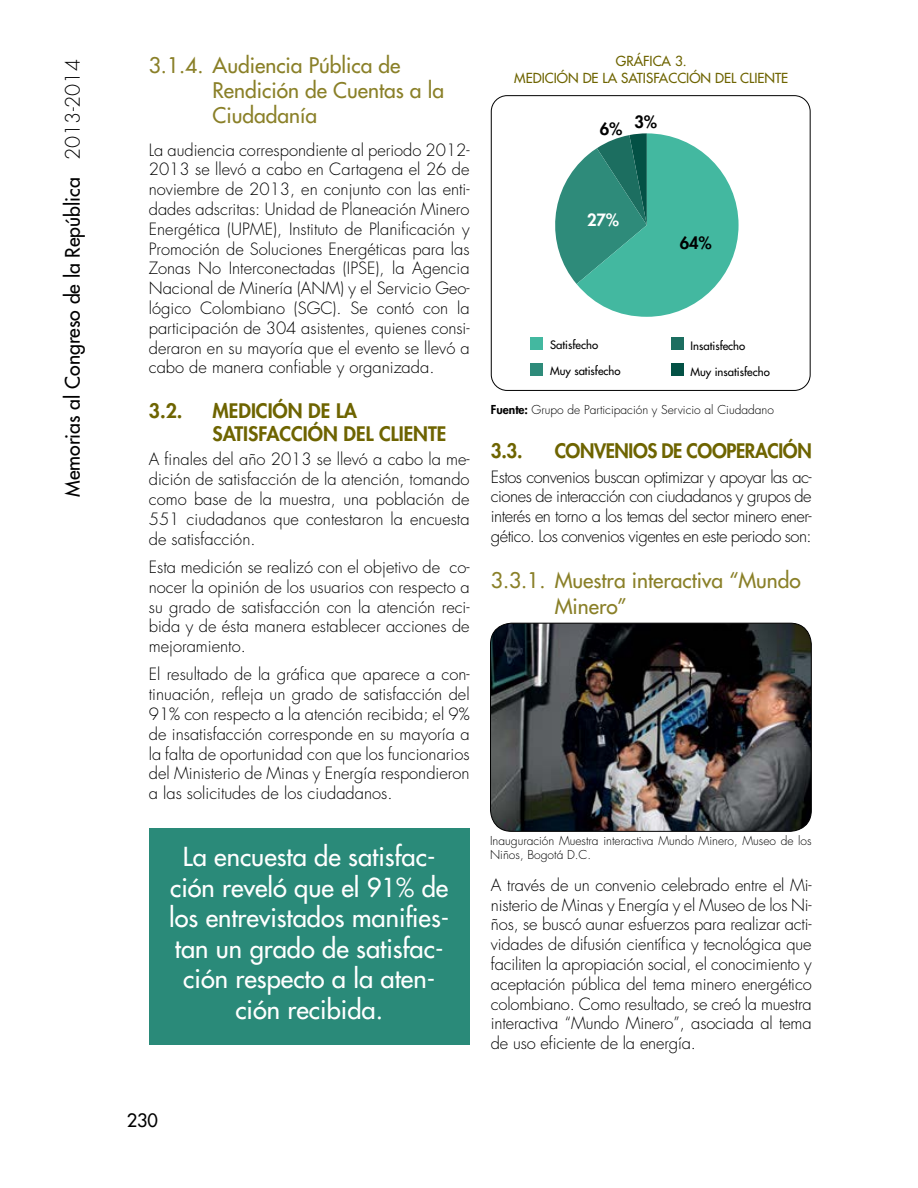
<style>
.page{position:relative;width:918px;height:1188px;background:#fff}
.page>*{position:absolute;margin:0;border:0;box-sizing:border-box;transform-origin:0 0}
.t1{font:500 25.5px/30.6px "Futura Std";color:#fff;text-align:center}
.t2{font:500 21px/25.2px "Futura Std";color:#8a8028}
.t3{font:800 19.5px/23.4px "Futura Std";color:#6e6400}
.t4{font:500 19.5px "Futura Std";color:#000}
.t5{font:800 19.5px "Futura Std";letter-spacing:-.02em;color:#6e6400}
.t6{font:500 18px "Futura Std";color:#000}
.t7{font:300 16.5px/19.8px "Futura Std";color:#000;text-align:justify}
.t8{font:800 16.5px "Futura Std";color:#000}
.t9{font:800 16.5px "Futura Std";color:#fff}
.t10{font:500 13.5px/16.2px "Futura Std";color:#6e6400;text-align:center}
.t11{font:300 12px/14.4px "Futura Std";color:#000}
.t12{font:500 11.4px "Futura Std";color:#000}
.s1{font-weight:300}
.s2{font-weight:800}
</style>
<div class="page">
<div style="left:491px;top:95px;width:320px;height:296px;border:1px solid #000;border-radius:16px"></div>
<div style="left:530px;top:337px;width:13px;height:13px;background:#43b8a0"></div>
<div style="left:530px;top:363px;width:13px;height:13px;background:#2e8b7a"></div>
<div style="left:671px;top:337px;width:12px;height:13px;background:#1c6e60"></div>
<div style="left:671px;top:363px;width:12px;height:13px;background:#035145"></div>
<svg style="left:555px;top:133px;width:184px;height:184px"></svg>
<img style="left:491px;top:623px;width:320px;height:208px">
<div style="left:490px;top:623px;width:322px;height:209px;border:1px solid #000;border-radius:21px"></div>
<div style="left:149px;top:828px;width:321px;height:216px;background:#2a8a79"></div>
<p class="t4" style="left:60px;top:497px;width:439px;rotate:-90deg">Memorias al Congreso de la República <span class="s1">2013-2014</span></p>
<p class="t2" style="left:213px;top:52px;width:233px;text-indent:-64px">3.1.4. Audiencia Pública de<br>Rendición de Cuentas a la<br>Ciudadanía</p>
<p class="t7" style="left:149px;top:140px;width:322px">La audiencia correspondiente al periodo 2012- 2013 se llevó a cabo en Cartagena el 26 de noviembre de 2013, en conjunto con las enti&shy;dades adscritas: Unidad de Planeación Minero Energética (UPME), Instituto de Planificación y Promoción de Soluciones Energéticas para las Zonas No Interconectadas (IPSE), la Agencia Nacional de Minería (ANM) y el Servicio Geo&shy;lógico Colombiano (SGC). Se contó con la participación de 304 asistentes, quienes consi&shy;deraron en su mayoría que el evento se llevó a cabo de manera confiable y organizada.</p>
<p class="t3" style="left:149px;top:399px;width:35px">3.2.</p>
<p class="t3" style="left:213px;top:399px;width:235px">MEDICIÓN DE LA<br>SATISFACCIÓN DEL CLIENTE</p>
<p class="t7" style="left:149px;top:450px;width:322px">A finales del año 2013 se llevó a cabo la me&shy;dición de satisfacción de la atención, tomando como base de la muestra, una población de 551 ciudadanos que contestaron la encuesta de satisfacción.</p>
<p class="t7" style="left:149px;top:558px;width:322px">Esta medición se realizó con el objetivo de co&shy;nocer la opinión de los usuarios con respecto a su grado de satisfacción con la atención reci&shy;bida y de ésta manera establecer acciones de mejoramiento.</p>
<p class="t7" style="left:149px;top:665px;width:322px">El resultado de la gráfica que aparece a con&shy;tinuación, refleja un grado de satisfacción del 91% con respecto a la atención recibida; el 9% de insatisfacción corresponde en su mayoría a la falta de oportunidad con que los funcionarios del Ministerio de Minas y Energía respondieron a las solicitudes de los ciudadanos.</p>
<h1 class="t1" style="left:169px;top:841px;width:282px">La encuesta de satisfac&shy;ción reveló que el 91% de los entrevistados manifies&shy;tan un grado de satisfac&shy;ción respecto a la aten&shy;ción recibida.</h1>
<p class="t10" style="left:514px;top:53px;width:275px">GRÁFICA 3.<br>MEDICIÓN DE LA SATISFACCIÓN DEL CLIENTE</p>
<p class="t8" style="left:600px;top:115px;width:59px">6% 3%</p>
<p class="t9" style="left:587px;top:209px;width:33px">27%</p>
<p class="t12" style="left:550px;top:337px;width:50px">Satisfecho</p>
<p class="t12" style="left:550px;top:364px;width:72px">Muy satisfecho</p>
<p class="t8" style="left:680px;top:233px;width:33px">64%</p>
<p class="t12" style="left:691px;top:338px;width:56px">Insatisfecho</p>
<p class="t12" style="left:691px;top:365px;width:81px">Muy insatisfecho</p>
<p class="t11" style="left:491px;top:403px;width:285px"><span class="s2">Fuente:</span> Grupo de Participación y Servicio al Ciudadano</p>
<p class="t3" style="left:491px;top:440px;width:33px">3.3.</p>
<p class="t5" style="left:555px;top:439px;width:259px">CONVENIOS DE COOPERACIÓN</p>
<p class="t7" style="left:491px;top:467px;width:322px">Estos convenios buscan optimizar y apoyar las ac&shy;ciones de interacción con ciudadanos y grupos de interés en torno a los temas del sector minero ener&shy;gético. Los convenios vigentes en este periodo son:</p>
<p class="t2" style="left:555px;top:568px;width:248px;text-indent:-64px">3.3.1. Muestra interactiva “Mundo<br>Minero”</p>
<p class="t11" style="left:490px;top:834px;width:323px">Inauguración Muestra interactiva Mundo Minero, Museo de los<br>Niños, Bogotá D.C.</p>
<p class="t7" style="left:491px;top:875px;width:322px">A través de un convenio celebrado entre el Mi&shy;nisterio de Minas y Energía y el Museo de los Ni&shy;ños, se buscó aunar esfuerzos para realizar acti&shy;vidades de difusión científica y tecnológica que faciliten la apropiación social, el conocimiento y aceptación pública del tema minero energético colombiano. Como resultado, se creó la muestra interactiva “Mundo Minero”, asociada al tema de uso eficiente de la energía.</p>
<p class="t6" style="left:127px;top:1109px;width:33px">230</p>
</div>
